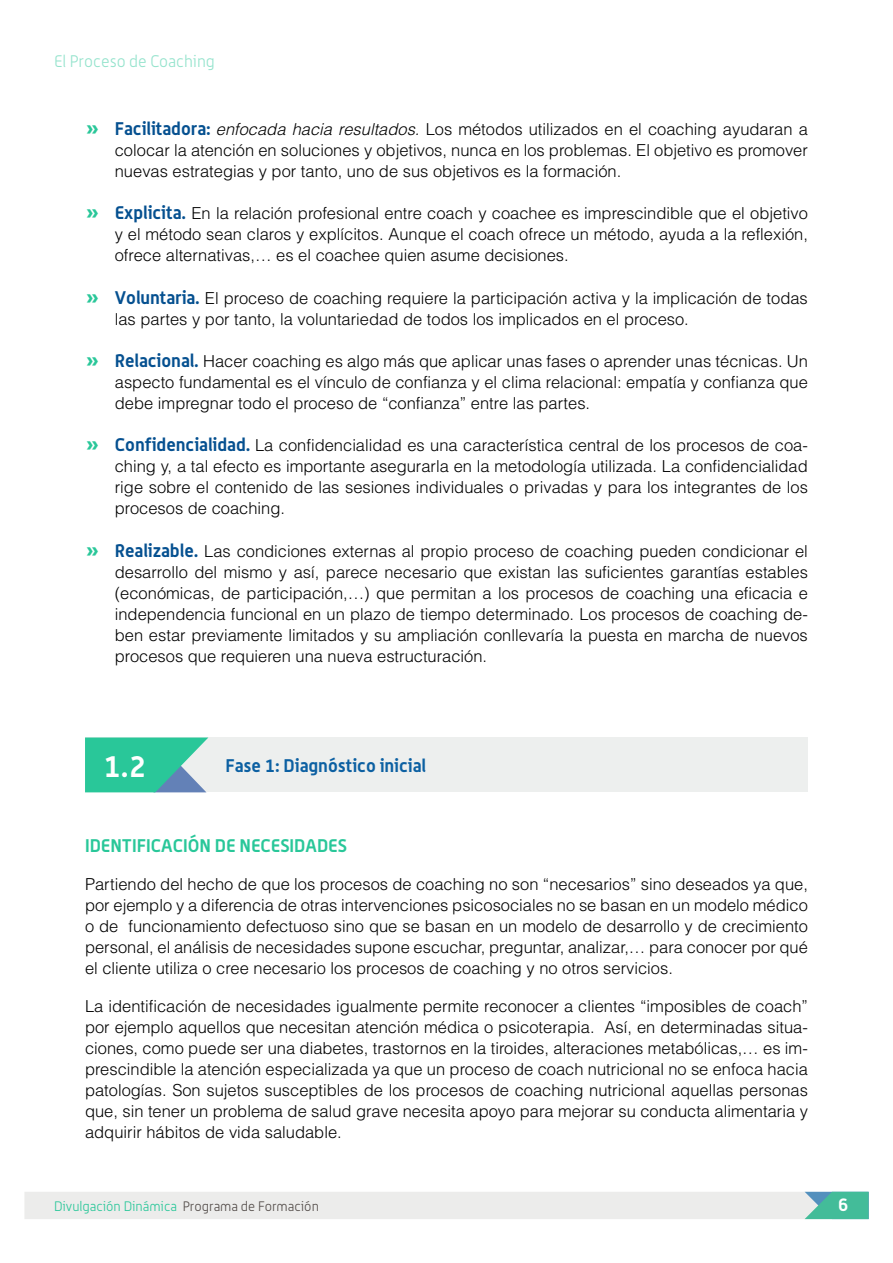
<style>
.page{position:relative;width:893px;height:1263px;background:#fff}
.page>*{position:absolute;margin:0;border:0;box-sizing:border-box;transform-origin:0 0}
.t1{font:700 30px "Alwyn OT";color:#fff}
.t2{font:700 18px "Alwyn OT";color:#29c799}
.t3{font:700 18px "Alwyn OT";color:#0c60a2}
.t4{font:700 18px "Alwyn OT";color:#fff}
.t5{font:300 16.5px/21px "Helvetica LT Std";color:#000;text-align:justify}
.t6{font:300 16.5px "Alwyn OT";color:#94e3cc}
.t7{font:300 13.5px "Alwyn OT";color:#29c799}
.s1{font-family:"Alwyn OT";font-weight:700;font-size:21px;color:#29c799}
.s2{font-family:"Alwyn OT";font-weight:700;font-size:18px;color:#055090}
.s3{font-style:italic}
.s4{color:#524b48}
</style>
<div class="page">
<div style="left:24px;top:1192px;width:844px;height:27px;background:#ececeb"></div>
<div style="left:85px;top:737px;width:723px;height:55px;background:#edefee"></div>
<svg style="left:85px;top:737px;width:123px;height:55px;background:#46c5a6"></svg>
<p class="t6" style="left:54px;top:52px;width:162px">El Proceso de Coaching</p>
<p class="t5" style="left:115px;top:119px;width:695px;text-indent:-30px"><span class="s1">»</span> <span class="s2">Facilitadora:</span> <span class="s3">enfocada hacia resultados.</span> Los métodos utilizados en el coaching ayudaran a colocar la atención en soluciones y objetivos, nunca en los problemas. El objetivo es promover nuevas estrategias y por tanto, uno de sus objetivos es la formación.</p>
<p class="t5" style="left:115px;top:203px;width:695px;text-indent:-30px"><span class="s1">»</span> <span class="s2">Explicita.</span> En la relación profesional entre coach y coachee es imprescindible que el objetivo y el método sean claros y explícitos. Aunque el coach ofrece un método, ayuda a la reflexión, ofrece alternativas,… es el coachee quien asume decisiones.</p>
<p class="t5" style="left:115px;top:287px;width:694px;text-indent:-30px"><span class="s1">»</span> <span class="s2">Voluntaria.</span> El proceso de coaching requiere la participación activa y la implicación de todas las partes y por tanto, la voluntariedad de todos los implicados en el proceso.</p>
<p class="t5" style="left:115px;top:350px;width:695px;text-indent:-30px"><span class="s1">»</span> <span class="s2">Relacional.</span> Hacer coaching es algo más que aplicar unas fases o aprender unas técnicas. Un aspecto fundamental es el vínculo de confianza y el clima relacional: empatía y confianza que debe impregnar todo el proceso de “confianza” entre las partes.</p>
<p class="t5" style="left:115px;top:435px;width:695px;text-indent:-30px"><span class="s1">»</span> <span class="s2">Confidencialidad.</span> La confidencialidad es una característica central de los procesos de coa&shy;ching y, a tal efecto es importante asegurarla en la metodología utilizada. La confidencialidad rige sobre el contenido de las sesiones individuales o privadas y para los integrantes de los procesos de coaching.</p>
<p class="t5" style="left:115px;top:540px;width:695px;text-indent:-30px"><span class="s1">»</span> <span class="s2">Realizable.</span> Las condiciones externas al propio proceso de coaching pueden condicionar el desarrollo del mismo y así, parece necesario que existan las suficientes garantías estables (económicas, de participación,…) que permitan a los procesos de coaching una eficacia e independencia funcional en un plazo de tiempo determinado. Los procesos de coaching de&shy;ben estar previamente limitados y su ampliación conllevaría la puesta en marcha de nuevos procesos que requieren una nueva estructuración.</p>
<h1 class="t1" style="left:104px;top:747px;width:44px">1.2</h1>
<p class="t3" style="left:225px;top:754px;width:202px">Fase 1: Diagnóstico inicial</p>
<p class="t2" style="left:85px;top:834px;width:263px">IDENTIFICACIÓN DE NECESIDADES</p>
<p class="t5" style="left:85px;top:873px;width:724px">Partiendo del hecho de que los procesos de coaching no son “necesarios” sino deseados ya que, por ejemplo y a diferencia de otras intervenciones psicosociales no se basan en un modelo médico o de funcionamiento defectuoso sino que se basan en un modelo de desarrollo y de crecimiento personal, el análisis de necesidades supone escuchar, preguntar, analizar,… para conocer por qué el cliente utiliza o cree necesario los procesos de coaching y no otros servicios.</p>
<p class="t5" style="left:85px;top:995px;width:724px">La identificación de necesidades igualmente permite reconocer a clientes “imposibles de coach” por ejemplo aquellos que necesitan atención médica o psicoterapia. Así, en determinadas situa&shy;ciones, como puede ser una diabetes, trastornos en la tiroides, alteraciones metabólicas,… es im&shy;prescindible la atención especializada ya que un proceso de coach nutricional no se enfoca hacia patologías. Son sujetos susceptibles de los procesos de coaching nutricional aquellas personas que, sin tener un problema de salud grave necesita apoyo para mejorar su conducta alimentaria y adquirir hábitos de vida saludable.</p>
<p class="t7" style="left:54px;top:1198px;width:266px">Divulgación Dinámica <span class="s4">Programa de Formación</span></p>
<p class="t4" style="left:838px;top:1194px;width:12px">6</p>
</div>
